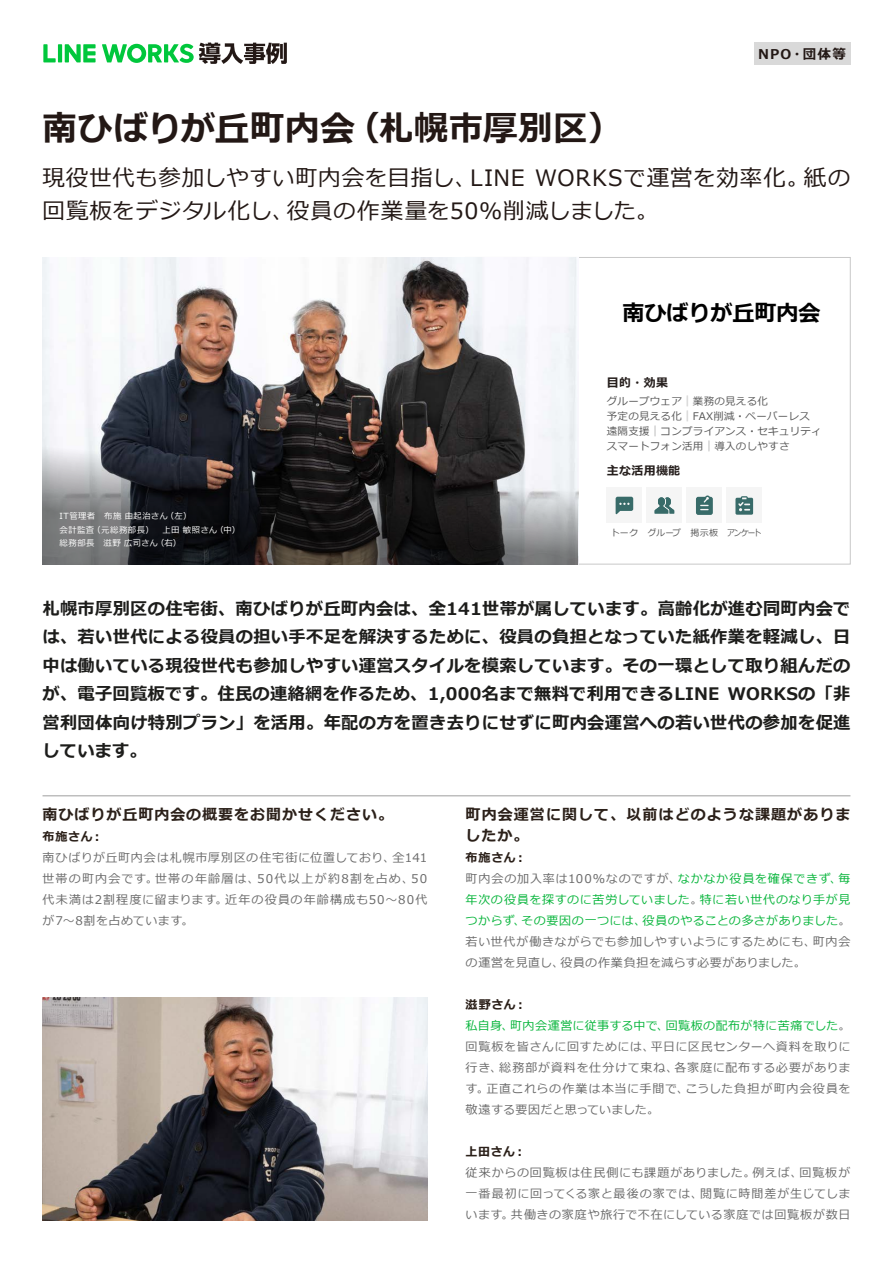
<style>
.page{position:relative;width:893px;height:1263px;background:#fff}
.page>*{position:absolute;margin:0;border:0;box-sizing:border-box;transform-origin:0 0}
.t1{font:700 34.5px "Meiryo";letter-spacing:.015em;color:#231815}
.t2{font:22.5px/33px "Meiryo";letter-spacing:.03em;color:#231815}
.t3{font:700 22.05px "Meiryo";color:#000}
.t4{font:700 17.25px/28.5px "Meiryo";letter-spacing:.02em;color:#1d1d1b;text-align:right}
.t5{font:700 15px/21px "Meiryo";letter-spacing:.065em;color:#2b2019}
.t6{font:700 13.5px "Meiryo";letter-spacing:.085em;color:#231815}
.t7{font:12px/21px "Meiryo";letter-spacing:.06em;color:#6a6a6a}
.t8{font:12px/21px "Meiryo";letter-spacing:.045em;color:#07b53b}
.t9{font:12px/21px "Meiryo";letter-spacing:.04em;color:#6a6a6a}
.t10{font:12px "Meiryo";letter-spacing:.105em;color:#6a6a6a}
.t11{font:700 12px "Meiryo";letter-spacing:.055em;color:#2b2019}
.t12{font:12px/21px "Meiryo";letter-spacing:.015em;color:#6a6a6a}
.t13{font:12px "Meiryo";letter-spacing:.095em;color:#6a6a6a}
.t14{font:12px "Meiryo";letter-spacing:.025em;color:#07b53b}
.t15{font:12px "Meiryo";letter-spacing:.085em;color:#6a6a6a}
.t16{font:700 12px "Meiryo";letter-spacing:.025em;color:#251e1c}
.t17{font:12px "Meiryo";letter-spacing:.09em;color:#6a6a6a}
.t18{font:12px "Meiryo";letter-spacing:.035em;color:#6a6a6a}
.t19{font:10.5px/15px "Meiryo";letter-spacing:.025em;color:#585858}
.t20{font:9px "Meiryo";letter-spacing:-.015em;color:#585858}
.t21{font:9px "Meiryo";letter-spacing:-.015em;color:#585858;scale:.85 1}
.t22{font:9px "Meiryo";letter-spacing:-.015em;color:#585858;scale:.95 1}
.t23{font:8.4px "Meiryo";letter-spacing:.055em;color:#fff}
.s1{font-size:10.05px;color:#dcdcdc}
.s2{color:#6a6a6a}
</style>
<div class="page">
<svg style="left:102px;top:43px;width:185px;height:21px"></svg>
<hr style="left:58px;top:44px;width:4px;height:18px;background:#00c73c">
<svg style="left:43px;top:44px;width:13px;height:18px"></svg>
<svg style="left:65px;top:44px;width:31px;height:18px"></svg>
<img style="left:43px;top:257px;width:534px;height:167px">
<div style="left:754px;top:43px;width:96px;height:22px;background:#d9d9d9"></div>
<hr style="left:43px;top:795px;width:807px;height:1px;background:#9e9e9e">
<img style="left:43px;top:997px;width:384px;height:223px">
<div style="left:607px;top:488px;width:35px;height:35px;background:#f5f5f5"></div>
<svg style="left:616px;top:497px;width:17px;height:17px"></svg>
<div style="left:647px;top:488px;width:35px;height:35px;background:#f5f5f5"></div>
<svg style="left:655px;top:497px;width:19px;height:16px"></svg>
<div style="left:687px;top:488px;width:35px;height:35px;background:#f5f5f5"></div>
<svg style="left:696px;top:495px;width:17px;height:20px"></svg>
<div style="left:727px;top:488px;width:35px;height:35px;background:#f5f5f5"></div>
<svg style="left:735px;top:496px;width:18px;height:19px"></svg>
<svg style="left:43px;top:424px;width:535px;height:140px;background:#484749"></svg>
<h1 class="t1" style="left:43px;top:104px;width:314px">南ひばりが丘町内会</h1>
<h1 class="t1" style="left:346px;top:104px;width:278px">（札幌市厚別区(</h1>
<p class="t6" style="left:758px;top:44px;width:89px">NPO・団体等</p>
<h2 class="t2" style="left:287px;top:162px;width:373px;text-indent:-244px">現役世代も参加しやすい町内会を目指し、<br>役員の作業量を50%削減しました。</h2>
<h2 class="t2" style="left:470px;top:162px;width:341px">LINE WORKSで運営を効率化。</h2>
<h2 class="t2" style="left:43px;top:195px;width:253px">回覧板をデジタル化し、</h2>
<h2 class="t2" style="left:804px;top:162px;width:48px">紙の</h2>
<h3 class="t3" style="left:622px;top:297px;width:200px">南ひばりが丘町内会</h3>
<p class="t23" style="left:60px;top:510px;width:110px">IT管理者　布施由起治さん</p>
<p class="t23" style="left:166px;top:510px;width:27px">（左(</p>
<p class="t23" style="left:93px;top:524px;width:126px">（元総務部長）　上田敏照さん</p>
<p class="t23" style="left:215px;top:524px;width:26px">（中(</p>
<p class="t23" style="left:60px;top:524px;width:36px">会計監査</p>
<p class="t23" style="left:156px;top:537px;width:27px">（右(</p>
<p class="t23" style="left:60px;top:537px;width:100px">総務部長　滋野広司さん</p>
<p class="t16" style="left:607px;top:374px;width:63px">目的・効果</p>
<p class="t19" style="left:607px;top:394px;width:216px">グループウェア<span class="s1">｜</span>業務の見える化<br>予定の見える化<span class="s1">｜</span>FAX削減・ペーパーレス遠隔支援<span class="s1">｜</span>コンプライアンス・セキュリティスマートフォン活用<span class="s1">｜</span>導入のしやすさ</p>
<p class="t16" style="left:607px;top:462px;width:75px">主な活用機能</p>
<p class="t20" style="left:611px;top:526px;width:29px">トーク</p>
<p class="t22" style="left:648px;top:526px;width:36px">グループ</p>
<p class="t20" style="left:690px;top:526px;width:29px">掲示板</p>
<p class="t21" style="left:727px;top:526px;width:42px">アンケート</p>
<h3 class="t4" style="left:43px;top:595px;width:809px">札幌市厚別区の住宅街、南ひばりが丘町内会は、全141世帯が属しています。高齢化が進む同町内会では、若い世代による役員の担い手不足を解決するために、役員の負担となっていた紙作業を軽減し、日中は働いている現役世代も参加しやすい運営スタイルを模索しています。その一環として取り組んだのWORKSの「非</h3>
<h3 class="t4" style="left:43px;top:680px;width:809px;text-align:left">が、電子回覧板です。住民の連絡網を作るため、1,000名まで無料で利用できるLINE<br>営利団体向け特別プラン」を活用。年配の方を置き去りにせずに町内会運営への若い世代の参加を促進しています。</h3>
<p class="t5" style="left:43px;top:805px;width:352px">南ひばりが丘町内会の概要をお聞かせください。</p>
<p class="t11" style="left:43px;top:828px;width:62px">布施さん：</p>
<p class="t7" style="left:43px;top:848px;width:354px">南ひばりが丘町内会は札幌市厚別区の住宅街に位置しており、</p>
<p class="t7" style="left:392px;top:848px;width:36px">全141</p>
<p class="t10" style="left:257px;top:871px;width:158px">50代以上が約8割を占め、</p>
<p class="t17" style="left:43px;top:871px;width:117px">世帯の町内会です。</p>
<p class="t10" style="left:155px;top:871px;width:106px">世帯の年齢層は、</p>
<p class="t7" style="left:411px;top:869px;width:18px">50</p>
<p class="t5" style="left:466px;top:805px;width:386px">町内会運営に関して、以前はどのような課題がありましたか。</p>
<p class="t11" style="left:466px;top:849px;width:62px">布施さん：</p>
<p class="t8" style="left:838px;top:869px;width:13px">毎</p>
<p class="t8" style="left:678px;top:869px;width:165px">なかなか役員を確保できず、</p>
<p class="t7" style="left:466px;top:869px;width:217px">町内会の加入率は100%なのですが、</p>
<p class="t7" style="left:43px;top:890px;width:186px">代未満は2割程度に留まります。が7～8割を占めています。</p>
<p class="t13" style="left:225px;top:892px;width:204px">近年の役員の年齢構成も50～80代</p>
<p class="t8" style="left:700px;top:890px;width:152px">特に若い世代のなり手が見</p>
<p class="t8" style="left:643px;top:890px;width:209px;text-indent:-177px">年次の役員を探すのに苦労していました<span class="s2">。<br></span>役員のやることの多さがありました<span class="s2">。</span></p>
<p class="t8" style="left:466px;top:911px;width:61px">つからず、</p>
<p class="t8" style="left:521px;top:911px;width:126px">その要因の一つには、</p>
<p class="t9" style="left:560px;top:932px;width:257px;text-indent:-95px">若い世代が働きながらでも参加しやすいようにするためにも、役員の作業負担を減らす必要がありました。</p>
<p class="t7" style="left:813px;top:932px;width:39px">町内会</p>
<p class="t18" style="left:466px;top:955px;width:100px">の運営を見直し、</p>
<p class="t11" style="left:466px;top:996px;width:62px">滋野さん：</p>
<p class="t8" style="left:666px;top:1016px;width:186px">回覧板の配布が特に苦痛でした<span class="s2">。</span></p>
<p class="t8" style="left:466px;top:1016px;width:50px">私自身、</p>
<p class="t14" style="left:510px;top:1018px;width:160px">町内会運営に従事する中で、</p>
<p class="t7" style="left:651px;top:1037px;width:201px">平日に区民センターへ資料を取りに</p>
<p class="t7" style="left:466px;top:1037px;width:190px">回覧板を皆さんに回すためには、</p>
<p class="t7" style="left:499px;top:1058px;width:180px">総務部が資料を仕分けて束ね、</p>
<p class="t7" style="left:675px;top:1058px;width:177px">各家庭に配布する必要がありま</p>
<p class="t7" style="left:466px;top:1058px;width:38px">行き、</p>
<p class="t15" style="left:686px;top:1081px;width:166px">こうした負担が町内会役員を</p>
<p class="t7" style="left:486px;top:1079px;width:204px">正直これらの作業は本当に手間で、</p>
<p class="t12" style="left:466px;top:1079px;width:195px">す。<br>敬遠する要因だと思っていました。</p>
<p class="t11" style="left:466px;top:1143px;width:62px">上田さん：</p>
<p class="t7" style="left:753px;top:1163px;width:51px">例えば、</p>
<p class="t7" style="left:700px;top:1163px;width:152px;text-indent:-234px">従来からの回覧板は住民側にも課題がありました。<br>閲覧に時間差が生じてしま</p>
<p class="t7" style="left:799px;top:1163px;width:52px">回覧板が</p>
<p class="t7" style="left:511px;top:1184px;width:341px;text-indent:-45px">一番最初に回ってくる家と最後の家では、<br>共働きの家庭や旅行で不在にしている家庭では回覧板が数日</p>
<p class="t7" style="left:466px;top:1205px;width:49px">います。</p>
</div>
